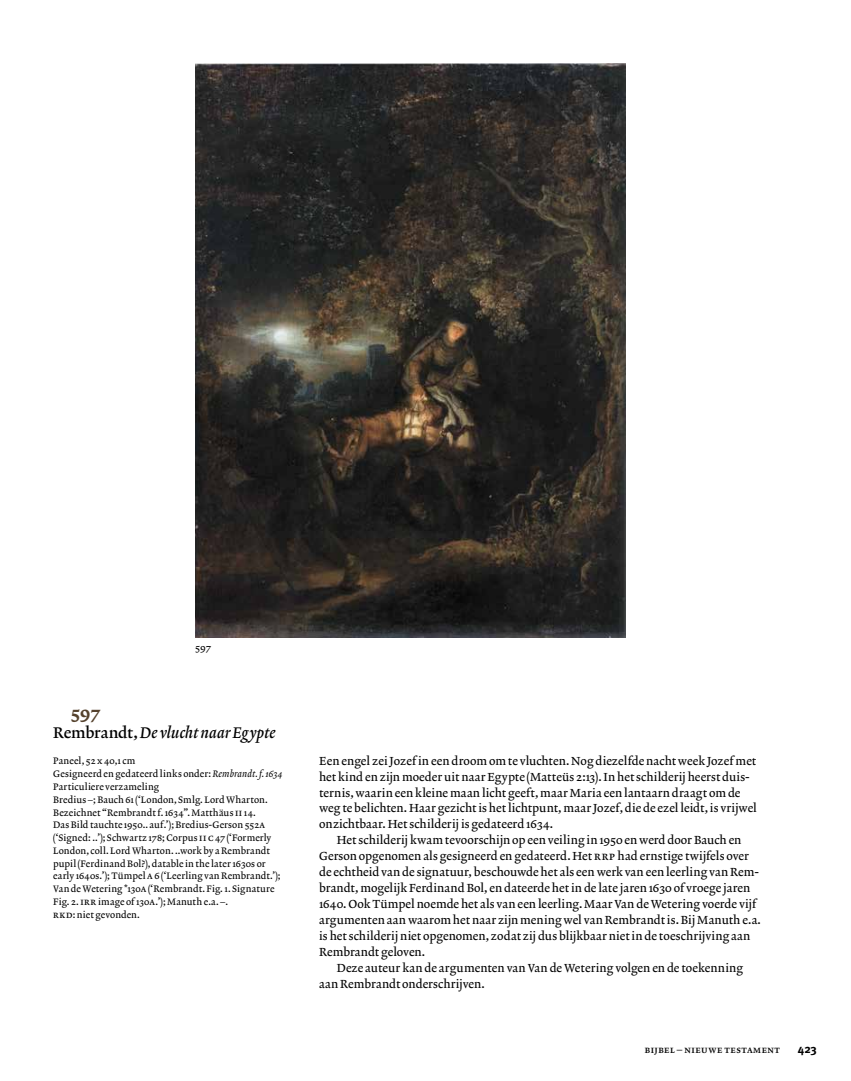
<style>
.page{position:relative;width:851px;height:1081px;background:#fff}
.page>*{position:absolute;margin:0;border:0;box-sizing:border-box;transform-origin:0 0}
.t1{font:700 18.75px "Lexicon OT";color:#55422d}
.t2{font:italic 500 15.62px "Lexicon OT";letter-spacing:-.005em;color:#000}
.t3{font:11.88px/16px "Lexicon OT";color:#000}
.t4{font:700 11.88px "Meta Plus OT";color:#000}
.t5{font:500 10px "Lexicon OT";letter-spacing:.05em;color:#000}
.t6{font:10px "Lexicon OT";color:#000}
.t7{font:9.5px/12.8px "Lexicon OT";letter-spacing:.01em;color:#000}
.s1{font-style:normal}
.s2{font-style:italic}
.s3{font-size:10px}
</style>
<div class="page">
<img style="left:195px;top:64px;width:430px;height:574px">
<p class="t6" style="left:195px;top:642px;width:18px">597</p>
<h1 class="t1" style="left:71px;top:701px;width:31px">597</h1>
<h2 class="t2" style="left:53px;top:723px;width:224px"><span class="s1">Rembrandt,</span> De vlucht naar Egypte</h2>
<p class="t7" style="left:53px;top:755px;width:231px">Paneel, 52 x 40,1 cm<br>Gesigneerd en gedateerd links onder: <span class="s2">Rembrandt. f. 1634<br></span>Particuliere verzameling<br>Bredius –; Bauch 61 (‘London, Smlg. Lord Wharton.<br>Bezeichnet “Rembrandt f. 1634”. Matthäus <span class="s3">II</span> 14.<br>Das Bild tauchte 1950.. auf.’); Bredius-Gerson 552<span class="s3">A </span>(‘Signed: ..’); Schwartz 178; Corpus <span class="s3">II C</span> 47 (‘Formerly London, coll. Lord Wharton. ..work by a Rembrandt pupil (Ferdinand Bol?), datable in the later 1630s or early 1640s.’); Tümpel <span class="s3">A</span> 6 (‘Leerling van Rembrandt.’); Van de Wetering *130<span class="s3">A</span> (‘Rembrandt. Fig. 1. Signature Fig. 2. <span class="s3">IRR</span></p>
<p class="t7" style="left:53px;top:895px;width:176px;text-indent:45px">image of 130<span class="s3">A</span>.’); Manuth e.a. –.<br><span class="s3">RKD</span>: niet gevonden.</p>
<p class="t3" style="left:319px;top:753px;width:439px">Een engel zei Jozef in een droom om te vluchten. Nog diezelfde nacht week Jozef met het kind en zijn moeder uit naar Egypte (Matteüs 2:13). In het schilderij heerst duis&shy;ternis, waarin een kleine maan licht geeft, maar Maria een lantaarn draagt om de weg te belichten. Haar gezicht is het lichtpunt, maar Jozef, die de ezel leidt, is vrijwel onzichtbaar. Het schilderij is gedateerd 1634.</p>
<p class="t3" style="left:319px;top:833px;width:424px;text-indent:18px">Het schilderij kwam tevoorschijn op een veiling in 1950 en werd door Bauch en<br>Gerson opgenomen als gesigneerd en gedateerd. Het RRP</p>
<p class="t3" style="left:617px;top:849px;width:133px">had ernstige twijfels over</p>
<p class="t3" style="left:319px;top:865px;width:441px">de echtheid van de signatuur, beschouwde het als een werk van een leerling van Rem-</p>
<p class="t3" style="left:319px;top:880px;width:432px">brandt, mogelijk Ferdinand Bol, en dateerde het in de late jaren 1630 of vroege jaren</p>
<p class="t3" style="left:319px;top:896px;width:438px">1640. Ook Tümpel noemde het als van een leerling. Maar Van de Wetering voerde vijf</p>
<p class="t3" style="left:319px;top:912px;width:443px">argumenten aan waarom het naar zijn mening wel van Rembrandt is. Bij Manuth e.a.</p>
<p class="t3" style="left:319px;top:928px;width:433px">is het schilderij niet opgenomen, zodat zij dus blijkbaar niet in de toeschrijving aan</p>
<p class="t3" style="left:319px;top:944px;width:108px">Rembrandt geloven.</p>
<p class="t3" style="left:337px;top:960px;width:407px">Deze auteur kan de argumenten van Van de Wetering volgen en de toekenning</p>
<p class="t3" style="left:319px;top:976px;width:167px">aan Rembrandt onderschrijven.</p>
<p class="t5" style="left:644px;top:1043px;width:137px">bijbel – nieuwe testament</p>
<p class="t4" style="left:797px;top:1041px;width:21px">423</p>
</div>
